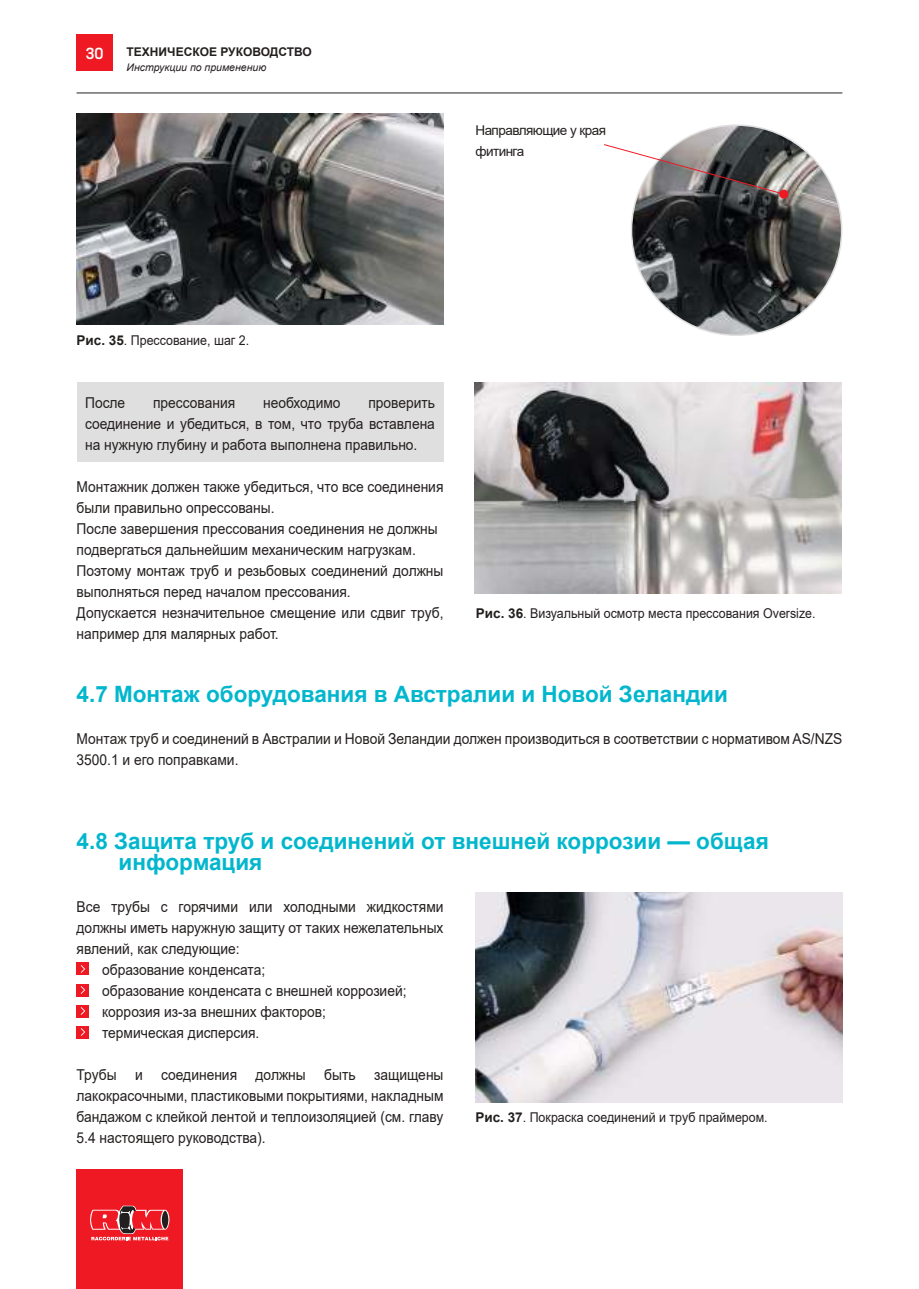
<style>
.page{position:relative;width:919px;height:1289px;background:#fff}
.page>*{position:absolute;margin:0;border:0;box-sizing:border-box;transform-origin:0 0}
.t1{font:700 22.5px/21px "Arial";color:#02b7cd}
.t2{font:15px/21px "Arial";color:#241f1f;scale:.92 1}
.t3{font:500 15px "Heron Sans";color:#fff}
.t4{font:13.5px "Arial";color:#241f1f;scale:.92 1}
.t5{font:13.5px/21px "Arial";letter-spacing:-.04em;color:#241f1f}
.t6{font:700 12px "Arial";color:#241f1f}
.t7{font:italic 10.5px "Arial";color:#241f1f}
.s1{font-weight:700}
</style>
<div class="page">
<hr style="left:77px;top:93px;width:765px;height:1px;background:#241f1f">
<div style="left:77px;top:1169px;width:106px;height:119px;background:#ef1923"></div>
<svg style="left:90px;top:1205px;width:79px;height:35px"></svg>
<div style="left:77px;top:35px;width:36px;height:36px;background:#ef1923"></div>
<div style="left:77px;top:962px;width:12px;height:13px;background:#ef1923"></div>
<svg style="left:81px;top:965px;width:4px;height:7px"></svg>
<div style="left:77px;top:983px;width:12px;height:13px;background:#ef1923"></div>
<svg style="left:81px;top:986px;width:4px;height:7px"></svg>
<div style="left:77px;top:1004px;width:12px;height:13px;background:#ef1923"></div>
<svg style="left:81px;top:1007px;width:4px;height:7px"></svg>
<div style="left:77px;top:1025px;width:12px;height:13px;background:#ef1923"></div>
<svg style="left:81px;top:1028px;width:4px;height:7px"></svg>
<img style="left:475px;top:892px;width:367px;height:210px">
<img style="left:77px;top:114px;width:366px;height:210px">
<img style="left:631px;top:125px;width:210px;height:210px;border-radius:105px">
<svg style="left:604px;top:144px;width:180px;height:51px"></svg>
<div style="left:779px;top:190px;width:9px;height:9px;background:#ef1923;border-radius:50%"></div>
<img style="left:475px;top:383px;width:366px;height:210px">
<div style="left:77px;top:382px;width:366px;height:80px;background:#e0dfdf"></div>
<p class="t3" style="left:86px;top:45px;width:19px">30</p>
<p class="t6" style="left:126px;top:44px;width:187px">ТЕХНИЧЕСКОЕ РУКОВОДСТВО</p>
<p class="t7" style="left:126px;top:60px;width:141px">Инструкции по применению</p>
<p class="t5" style="left:475px;top:120px;width:132px">Направляющие у края фитинга</p>
<p class="t4" style="left:77px;top:331px;width:189px"><span class="s1">Рис. 35</span>. Прессование, шаг 2.</p>
<p class="t2" style="left:85px;top:392px;width:45px">После</p>
<p class="t2" style="left:153px;top:392px;width:91px">прессования</p>
<p class="t2" style="left:263px;top:392px;width:86px">необходимо</p>
<p class="t2" style="left:85px;top:392px;width:382px;text-align:justify;text-indent:283px">проверить соединение и убедиться, в том, что труба вставлена на нужную глубину и работа выполнена правильно.</p>
<p class="t2" style="left:77px;top:476px;width:400px">Монтажник должен также убедиться, что все соединения были правильно опрессованы.<br>После завершения прессования соединения не должны подвергаться дальнейшим механическим нагрузкам.<br>Поэтому монтаж труб и резьбовых соединений должны выполняться перед началом прессования.<br>Допускается незначительное смещение или сдвиг труб, например для малярных работ.</p>
<p class="t4" style="left:476px;top:604px;width:371px"><span class="s1">Рис. 36</span>. Визуальный осмотр места прессования Oversize.</p>
<h1 class="t1" style="left:77px;top:684px;width:653px">4.7 Монтаж оборудования в Австралии и Новой Зеландии</h1>
<p class="t2" style="left:77px;top:728px;width:833px">Монтаж труб и соединений в Австралии и Новой Зеландии должен производиться в соответствии с нормативом AS/NZS<br>3500.1 и его поправками.</p>
<h1 class="t1" style="left:119px;top:831px;width:651px;text-indent:-42px">4.8 Защита труб и соединений от внешней коррозии — общая информация</h1>
<p class="t2" style="left:77px;top:896px;width:400px">Все трубы с горячими или холодными жидкостями</p>
<p class="t2" style="left:77px;top:917px;width:400px">должны иметь наружную защиту от таких нежелательных</p>
<p class="t2" style="left:77px;top:938px;width:179px">явлений, как следующие:</p>
<p class="t2" style="left:102px;top:959px;width:179px">образование конденсата;</p>
<p class="t2" style="left:102px;top:980px;width:332px">образование конденсата с внешней коррозией;</p>
<p class="t2" style="left:102px;top:1001px;width:245px">коррозия из-за внешних факторов;</p>
<p class="t2" style="left:102px;top:1022px;width:172px">термическая дисперсия.</p>
<p class="t2" style="left:77px;top:1064px;width:400px;text-align:justify">Трубы и соединения должны быть защищены лакокрасочными, пластиковыми покрытиями, накладным бандажом с клейкой лентой и теплоизоляцией (см. главу 5.4 настоящего руководства).</p>
<p class="t4" style="left:475px;top:1108px;width:319px"><span class="s1">Рис. 37</span>. Покраска соединений и труб праймером.</p>
</div>
